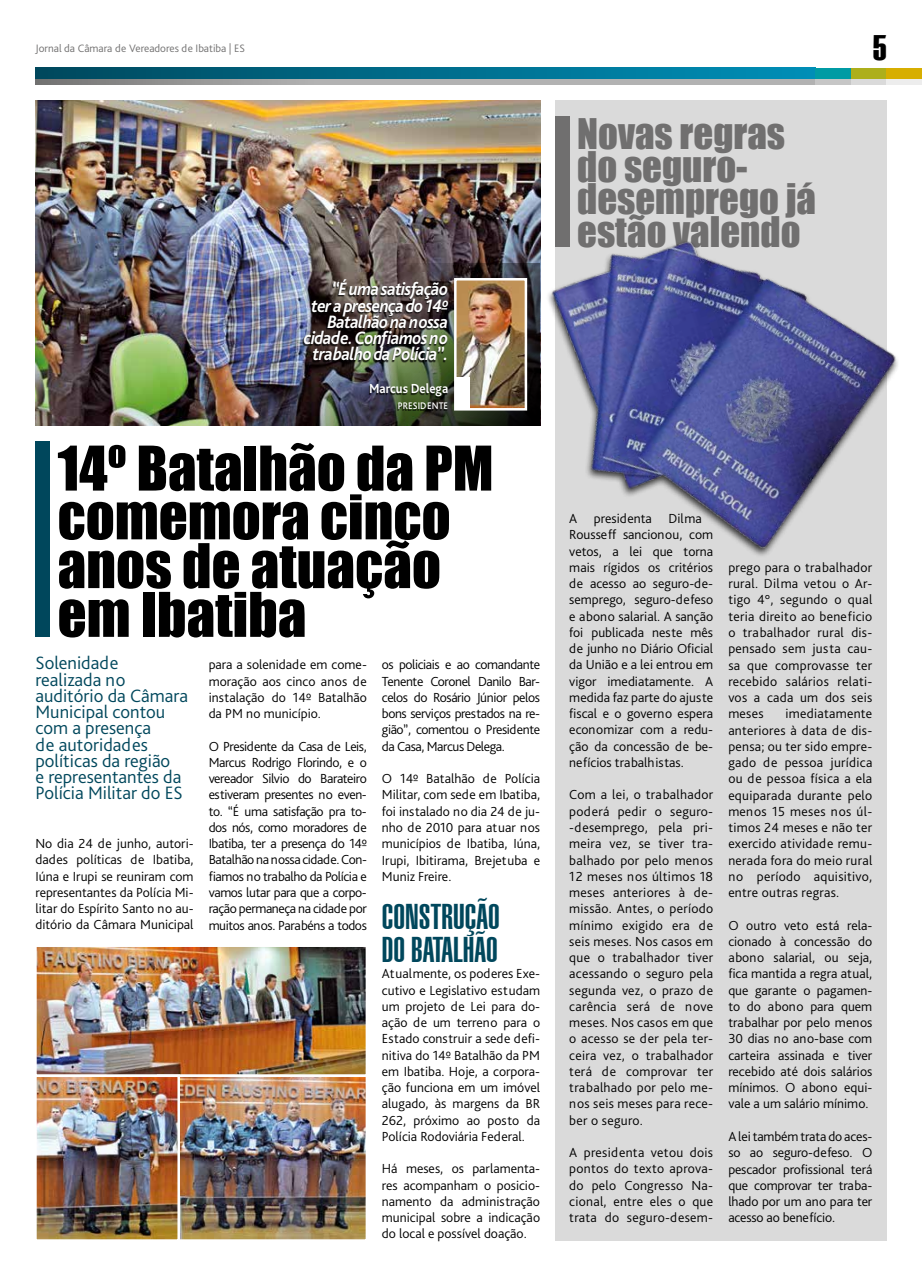
<style>
.page{position:relative;width:922px;height:1276px;background:#fff}
.page>*{position:absolute;margin:0;border:0;box-sizing:border-box;transform-origin:0 0}
.t1{font:56.88px/48.8px "Impact";color:#000}
.t2{font:38.75px/32.5px "Impact";color:#706f6f}
.t3{font:35.38px "Haettenschweiler";color:#000}
.t4{font:900 extra-condensed 35px/32.5px "Helvetica";color:#00475c}
.t5{font:300 18.75px/16.2px "Bliss Pro";color:#00475c}
.t6{font:italic 700 18.75px/16.2px "Bliss Pro";letter-spacing:-.03em;color:#fff;text-align:right;scale:.92 1}
.t7{font:300 13.75px/16.2px "Bliss Pro";color:#000;text-align:justify}
.t8{font:700 13.75px "Bliss Pro";color:#fff;scale:.92 1}
.t9{font:300 11.25px "Bliss Pro";color:#706f6f}
.t10{font:500 10px "Bliss Pro";letter-spacing:.015em;color:#fff;scale:.92 1}
</style>
<div class="page">
<img style="left:35px;top:100px;width:505px;height:325px">
<img style="left:262px;top:263px;width:254px;height:162px">
<svg style="left:35px;top:79px;width:780px;height:5px;background:#a6a6a6"></svg>
<svg style="left:35px;top:68px;width:780px;height:11px;background:#006c8b"></svg>
<div style="left:815px;top:79px;width:35px;height:5px;background:#c6c6c6"></div>
<div style="left:850px;top:79px;width:36px;height:5px;background:#dadada"></div>
<div style="left:886px;top:79px;width:35px;height:5px;background:#ededed"></div>
<div style="left:850px;top:68px;width:36px;height:11px;background:#adaf1b"></div>
<div style="left:886px;top:68px;width:35px;height:11px;background:#d7ae00"></div>
<div style="left:815px;top:68px;width:35px;height:11px;background:#009ba4"></div>
<div style="left:555px;top:100px;width:331px;height:1140px;background:#dadada"></div>
<div style="left:555px;top:117px;width:14px;height:130px;background:#706f6f"></div>
<div style="left:35px;top:442px;width:15px;height:195px;background:#00475c"></div>
<img style="left:37px;top:947px;width:328px;height:127px">
<div style="left:34px;top:944px;width:334px;height:133px;border:2px solid #fff"></div>
<img style="left:180px;top:1077px;width:185px;height:161px">
<div style="left:157px;top:1074px;width:211px;height:167px;border:2px solid #fff"></div>
<img style="left:37px;top:1077px;width:140px;height:161px">
<div style="left:34px;top:1074px;width:146px;height:167px;border:2px solid #fff"></div>
<img style="left:457px;top:281px;width:59px;height:126px">
<div style="left:454px;top:278px;width:73px;height:132px;border:2px solid #fff"></div>
<div style="left:302px;top:280px;width:145px;height:131px;background:#000;opacity:.75"></div>
<div style="left:455px;top:377px;width:14px;height:32px;background:#fff"></div>
<img style="left:516px;top:165px;width:382px;height:437px">
<p class="t9" style="left:35px;top:41px;width:211px">Jornal da Câmara de Vereadores de Ibatiba | ES</p>
<h3 class="t3" style="left:873px;top:24px;width:15px">5</h3>
<h3 class="t6" style="left:304px;top:280px;width:158px">“É uma satisfação<br>ter a presença do 14º<br>Batalhão na nossa cidade. Confiamos no trabalho da Polícia”.</h3>
<p class="t8" style="left:369px;top:380px;width:87px">Marcus Delega</p>
<p class="t10" style="left:397px;top:400px;width:56px">PRESIDENTE</p>
<h1 class="t1" style="left:58px;top:442px;width:437px">14º Batalhão da PM comemora cinco anos de atuação em Ibatiba</h1>
<p class="t7" style="left:209px;top:656px;width:160px">para a solenidade em come&shy;moração aos cinco anos de instalação do 14º Batalhão da PM no município.</p>
<p class="t7" style="left:209px;top:737px;width:160px">O Presidente da Casa de Leis, Marcus Rodrigo Florindo, e o vereador Silvio do Barateiro estiveram presentes no even&shy;to. “É uma satisfação pra to&shy;dos nós, como moradores de Ibatiba, ter a presença do 14º Batalhão na nossa cidade. Con&shy;fiamos no trabalho da Polícia e vamos lutar para que a corpo&shy;ração permaneça na cidade por muitos anos. Parabéns a todos</p>
<h3 class="t5" style="left:35px;top:654px;width:154px">Solenidade realizada no auditório da Câmara<br>Municipal contou com a presença<br>de autoridades políticas da região<br>e representantes da<br>Polícia Militar do ES</h3>
<p class="t7" style="left:35px;top:835px;width:160px">No dia 24 de junho, autori&shy;dades políticas de Ibatiba, Iúna e Irupi se reuniram com representantes da Polícia Mi&shy;litar do Espírito Santo no au&shy;ditório da Câmara Municipal</p>
<p class="t7" style="left:382px;top:656px;width:160px">os policiais e ao comandante Tenente Coronel Danilo Bar&shy;celos do Rosário Júnior pelos bons serviços prestados na re&shy;gião”, comentou o Presidente da Casa, Marcus Delega.</p>
<p class="t7" style="left:382px;top:770px;width:160px">O 14º Batalhão de Polícia Militar, com sede em Ibatiba, foi instalado no dia 24 de ju&shy;nho de 2010 para atuar nos municípios de Ibatiba, Iúna, Irupi, Ibitirama, Brejetuba e Muniz Freire.</p>
<h3 class="t4" style="left:382px;top:901px;width:119px">CONSTRUÇÃO<br>DO BATALHÃO</h3>
<p class="t7" style="left:382px;top:965px;width:160px">Atualmente, os poderes Exe&shy;cutivo e Legislativo estudam um projeto de Lei para do&shy;ação de um terreno para o Estado construir a sede defi&shy;nitiva do 14º Batalhão da PM em Ibatiba. Hoje, a corpora&shy;ção funciona em um imóvel alugado, às margens da BR 262, próximo ao posto da Polícia Rodoviária Federal.</p>
<p class="t7" style="left:382px;top:1160px;width:160px">Há meses, os parlamenta&shy;res acompanham o posicio&shy;namento da administração municipal sobre a indicação do local e possível doação.</p>
<h2 class="t2" style="left:577px;top:117px;width:240px">Novas regras do seguro&shy;desemprego já estão valendo</h2>
<p class="t7" style="left:569px;top:510px;width:145px;text-align:left">A presidenta Dilma<br>Rousseff sancionou, com vetos, a lei que torna mais rígidos os critérios de acesso ao seguro-de&shy;semprego, seguro-defeso e abono salarial. A sanção foi publicada neste mês de junho no Diário Oficial da União e a lei entrou em vigor imediatamente. A medida faz parte do ajuste fiscal e o governo espera economizar com a redu&shy;ção da concessão de be&shy;nefícios trabalhistas.</p>
<p class="t7" style="left:569px;top:786px;width:145px">Com a lei, o trabalhador poderá pedir o seguro--desemprego, pela pri&shy;meira vez, se tiver tra&shy;balhado por pelo menos 12 meses nos últimos 18 meses anteriores à de&shy;missão. Antes, o período mínimo exigido era de seis meses. Nos casos em que o trabalhador tiver acessando o seguro pela segunda vez, o prazo de carência será de nove meses. Nos casos em que o acesso se der pela ter&shy;ceira vez, o trabalhador terá de comprovar ter trabalhado por pelo me&shy;nos seis meses para rece&shy;ber o seguro.</p>
<p class="t7" style="left:569px;top:1144px;width:145px">A presidenta vetou dois pontos do texto aprova&shy;do pelo Congresso Na&shy;cional, entre eles o que trata do seguro-desem-</p>
<p class="t7" style="left:728px;top:559px;width:145px">prego para o trabalhador rural. Dilma vetou o Ar&shy;tigo 4°, segundo o qual teria direito ao beneficio o trabalhador rural dis&shy;pensado sem justa cau&shy;sa que comprovasse ter recebido salários relati&shy;vos a cada um dos seis meses</p>
<p class="t7" style="left:728px;top:705px;width:145px;text-indent:57px">imediatamente anteriores à data de dis&shy;pensa; ou ter sido empre&shy;gado de pessoa jurídica ou de pessoa física a ela equiparada durante pelo menos 15 meses nos úl&shy;timos 24 meses e não ter exercido atividade remu&shy;nerada fora do meio rural no período aquisitivo, entre outras regras.</p>
<p class="t7" style="left:728px;top:916px;width:145px">O outro veto está rela&shy;cionado à concessão do abono salarial, ou seja, fica mantida a regra atual, que garante o pagamen&shy;to do abono para quem trabalhar por pelo menos 30 dias no ano-base com carteira assinada e tiver recebido até dois salários mínimos. O abono equi&shy;vale a um salário mínimo.</p>
<p class="t7" style="left:728px;top:1128px;width:145px">A lei também trata do aces&shy;so ao seguro-defeso. O pescador profissional terá que comprovar ter traba&shy;lhado por um ano para ter acesso ao benefício.</p>
</div>
